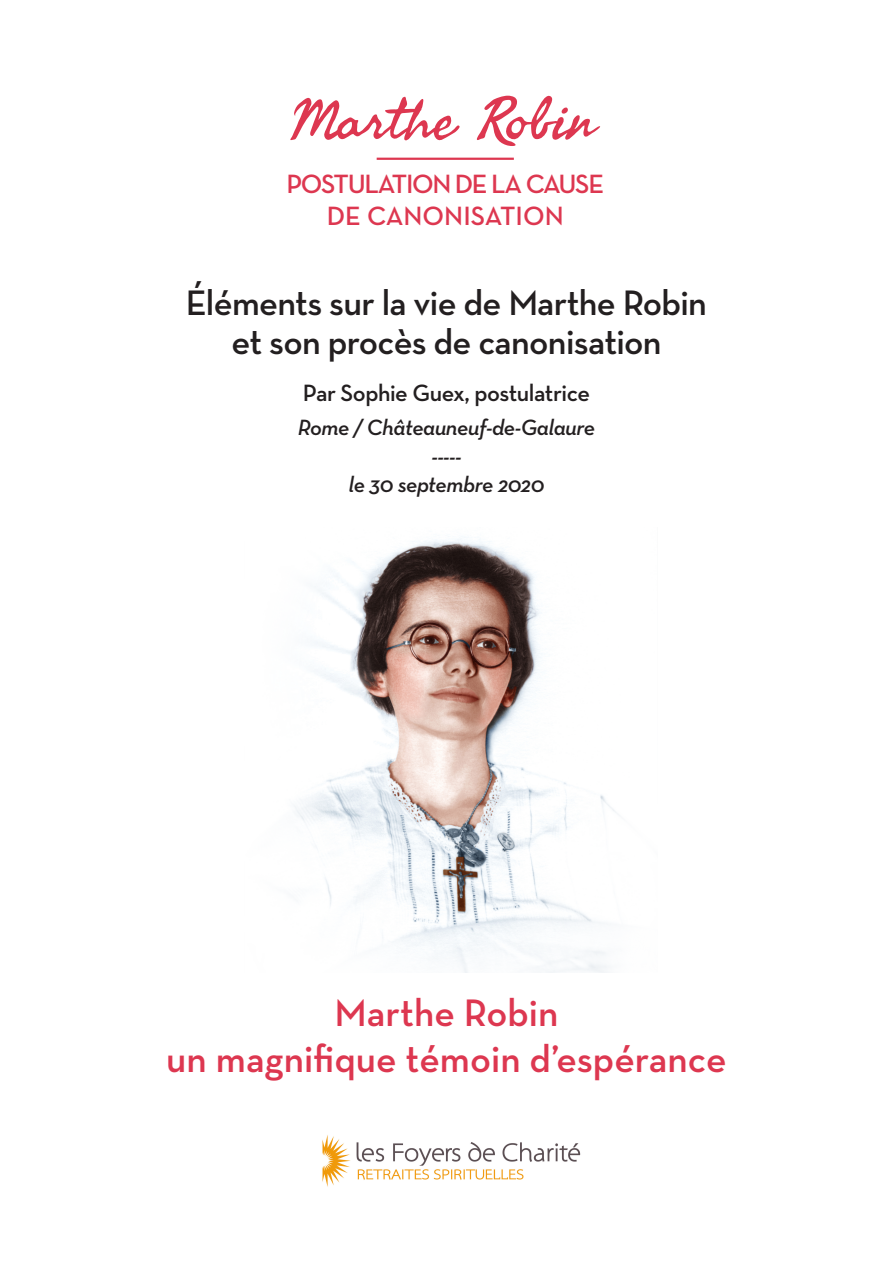
<style>
.page{position:relative;width:893px;height:1263px;background:#fff}
.page>*{position:absolute;margin:0;border:0;box-sizing:border-box;transform-origin:0 0}
.t1{font:600 39px "Neutraface Text";color:#dd3750}
.t2{font:600 36px "Neutraface Text";letter-spacing:-.02em;color:#231f20}
.t3{font:600 27px "Neutraface Text";letter-spacing:-.05em;color:#dd3750}
.t4{font:600 27px "Neutraface Text";color:#dd3750}
.t5{font:600 24px "Neutraface Text";letter-spacing:-.02em;color:#231f20}
.t6{font:italic 600 22.5px "Neutraface Text";letter-spacing:-.02em;color:#231f20}
</style>
<div class="page">
<img style="left:322px;top:1135px;width:259px;height:52px">
<img style="left:294px;top:537px;width:322px;height:435px">
<svg style="left:290px;top:97px;width:170px;height:44px"></svg>
<svg style="left:477px;top:96px;width:123px;height:50px"></svg>
<hr style="left:377px;top:158px;width:137px;height:2px;background:#dd3750">
<p class="t3" style="left:286px;top:167px;width:319px">POSTULATION DE LA CAUSE</p>
<p class="t4" style="left:327px;top:199px;width:238px">DE CANONISATION</p>
<p class="t2" style="left:186px;top:280px;width:523px">Éléments sur la vie de Marthe Robin</p>
<p class="t2" style="left:231px;top:319px;width:432px">et son procès de canonisation</p>
<p class="t5" style="left:303px;top:377px;width:289px">Par Sophie Guex, postulatrice</p>
<p class="t6" style="left:298px;top:413px;width:299px">Rome / Châteauneuf-de-Galaure</p>
<p class="t6" style="left:431px;top:442px;width:32px">-----</p>
<p class="t6" style="left:349px;top:470px;width:197px">le 30 septembre 2020</p>
<p class="t1" style="left:335px;top:988px;width:225px">Marthe Robin</p>
<p class="t1" style="left:166px;top:1035px;width:562px">un magnifique témoin d’espérance</p>
</div>
